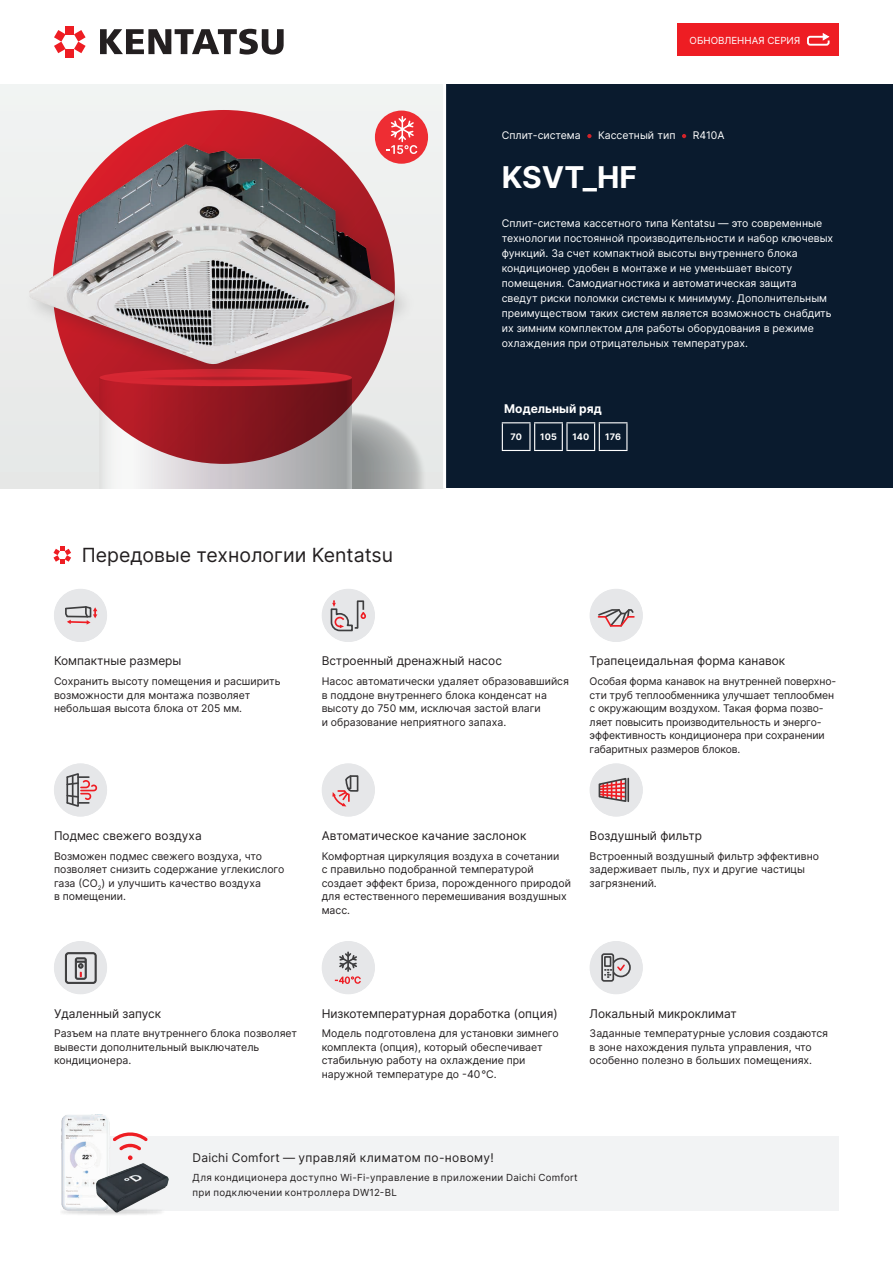
<style>
.page{position:relative;width:893px;height:1263px;background:#fff}
.page>*{position:absolute;margin:0;border:0;box-sizing:border-box;transform-origin:0 0}
.Заголовок_1{font:700 30px "Inter";color:#fff}
.Заголовок_2{font:19.5px "Inter";color:#231f20}
.Заголовок_3{font:12px "Inter";color:#231f20}
.Заголовок_3-2{font:12px "Inter";letter-spacing:.025em;color:#231f20}
.Текст_1{font:700 12px "Inter";color:#fff}
.Текст_1-2{font:10.5px/13.5px "Inter";color:#231f20}
.Текст_1__на_плашку___белый{font:10.5px/15px "Inter";color:#fff}
.Текст_2{font:10.5px "Inter";color:#fff}
.t1{font:9.75px/15px "Inter";letter-spacing:.035em;color:#231f20}
.t2{font:9.75px "Inter";color:#fff}
.Технологии_заголовок{font:700 9px "Inter";letter-spacing:.01em;color:#fff}
</style>
<div class="page">
<div style="left:106px;top:1136px;width:733px;height:75px;background:#f2f3f4"></div>
<svg style="left:113px;top:1132px;width:35px;height:27px"></svg>
<img style="left:60px;top:1114px;width:50px;height:98px">
<img style="left:92px;top:1159px;width:77px;height:56px">
<svg style="left:100px;top:29px;width:184px;height:26px"></svg>
<div style="left:66px;top:26px;width:8px;height:8px;background:#ee1d23"></div>
<div style="left:66px;top:49px;width:8px;height:8px;background:#ee1d23"></div>
<svg style="left:54px;top:30px;width:12px;height:23px"></svg>
<svg style="left:74px;top:30px;width:12px;height:23px"></svg>
<div style="left:0;top:84px;width:444px;height:404px;background:#edefee"></div>
<svg style="left:352px;top:426px;width:74px;height:62px"></svg>
<svg style="left:100px;top:464px;width:252px;height:24px"></svg>
<svg style="left:82px;top:110px;width:313px;height:354px"></svg>
<svg style="left:100px;top:386px;width:252px;height:1px"></svg>
<div style="left:444px;top:84px;width:449px;height:404px;background:#0a1b2e"></div>
<svg style="left:587px;top:134px;width:4px;height:4px"></svg>
<svg style="left:682px;top:134px;width:4px;height:4px"></svg>
<svg style="left:53px;top:546px;width:18px;height:18px"></svg>
<div style="left:54px;top:589px;width:53px;height:53px;background:#e6e7e9;border-radius:50%"></div>
<svg style="left:65px;top:606px;width:32px;height:19px"></svg>
<div style="left:54px;top:763px;width:53px;height:53px;background:#e6e7e9;border-radius:50%"></div>
<svg style="left:66px;top:773px;width:32px;height:34px"></svg>
<div style="left:54px;top:941px;width:53px;height:53px;background:#e6e7e9;border-radius:50%"></div>
<svg style="left:65px;top:952px;width:32px;height:32px"></svg>
<div style="left:322px;top:589px;width:53px;height:53px;background:#e6e7e9;border-radius:50%"></div>
<svg style="left:330px;top:600px;width:36px;height:32px"></svg>
<div style="left:322px;top:763px;width:53px;height:53px;background:#e6e7e9;border-radius:50%"></div>
<svg style="left:332px;top:775px;width:27px;height:32px"></svg>
<div style="left:322px;top:941px;width:53px;height:53px;background:#e6e7e9;border-radius:50%"></div>
<svg style="left:335px;top:951px;width:26px;height:33px"></svg>
<div style="left:590px;top:589px;width:53px;height:53px;background:#e6e7e9;border-radius:50%"></div>
<svg style="left:597px;top:609px;width:38px;height:18px"></svg>
<div style="left:590px;top:763px;width:53px;height:53px;background:#e6e7e9;border-radius:50%"></div>
<svg style="left:598px;top:778px;width:29px;height:24px"></svg>
<hr style="left:627px;top:778px;width:2px;height:23px;background:#3e3e3f">
<div style="left:590px;top:941px;width:53px;height:53px;background:#e6e7e9;border-radius:50%"></div>
<div style="left:601px;top:953px;width:13px;height:29px;border:2px solid #3e3e3f;border-radius:2px"></div>
<div style="left:604px;top:956px;width:7px;height:11px;border:2px solid #3e3e3f"></div>
<svg style="left:605px;top:957px;width:26px;height:21px"></svg>
<svg style="left:502px;top:422px;width:125px;height:29px"></svg>
<div style="left:23px;top:139px;width:393px;height:247px;background:#231f20;opacity:.2"></div>
<img style="left:165px;top:144px;width:20px;height:14px">
<div style="left:375px;top:111px;width:53px;height:53px;background:#ee2d33;border-radius:50%"></div>
<svg style="left:386px;top:115px;width:31px;height:39px"></svg>
<hr style="left:443px;top:84px;width:3px;height:405px;background:#fff">
<div style="left:677px;top:23px;width:162px;height:33px;background:#ee1d23"></div>
<svg style="left:807px;top:33px;width:23px;height:13px"></svg>
<p class="t2" style="left:690px;top:34px;width:112px">ОБНОВЛЕННАЯ СЕРИЯ</p>
<p class="Текст_2" style="left:502px;top:128px;width:80px">Сплит-система</p>
<p class="Текст_2" style="left:598px;top:128px;width:79px">Кассетный тип</p>
<p class="Текст_2" style="left:693px;top:128px;width:33px">R410A</p>
<p class="Заголовок_1" style="left:502px;top:155px;width:137px">KSVT_HF</p>
<p class="Текст_1__на_плашку___белый" style="left:502px;top:216px;width:333px">Сплит-система кассетного типа Kentatsu — это современные технологии постоянной производительности и набор ключевых функций. За счет компактной высоты внутреннего блока кондиционер удобен в монтаже и не уменьшает высоту помещения. Самодиагностика и автоматическая защита сведут риски поломки системы к минимуму. Дополнительным преимуществом таких систем является возможность снабдить их зимним комплектом для работы оборудования в режиме охлаждения при отрицательных температурах.</p>
<p class="Текст_1" style="left:504px;top:399px;width:99px">Модельный ряд</p>
<p class="Заголовок_2" style="left:82px;top:541px;width:313px">Передовые технологии Kentatsu</p>
<p class="Технологии_заголовок" style="left:510px;top:430px;width:13px">70</p>
<p class="Технологии_заголовок" style="left:540px;top:430px;width:18px">105</p>
<p class="Технологии_заголовок" style="left:572px;top:430px;width:18px">140</p>
<p class="Технологии_заголовок" style="left:605px;top:430px;width:17px">176</p>
<p class="Заголовок_3" style="left:54px;top:652px;width:129px">Компактные размеры</p>
<p class="Текст_1-2" style="left:54px;top:674px;width:228px">Сохранить высоту помещения и расширить возможности для монтажа позволяет небольшая высота блока от 205 мм.</p>
<p class="Заголовок_3" style="left:54px;top:827px;width:149px">Подмес свежего воздуха</p>
<p class="Текст_1-2" style="left:54px;top:849px;width:232px">Возможен подмес свежего воздуха, что позволяет снизить содержание углекислого газа (СО<sub>2</sub>) и улучшить качество воздуха<br>в помещении.</p>
<p class="Заголовок_3" style="left:322px;top:652px;width:182px">Встроенный дренажный насос</p>
<p class="Текст_1-2" style="left:322px;top:674px;width:249px">Насос автоматически удаляет образовавшийся в поддоне внутреннего блока конденсат на высоту до 750 мм, исключая застой влаги<br>и образование неприятного запаха.</p>
<p class="Заголовок_3" style="left:590px;top:652px;width:197px">Трапецеидальная форма канавок</p>
<p class="Текст_1-2" style="left:590px;top:674px;width:248px">Особая форма канавок на внутренней поверхно&shy;сти труб теплообменника улучшает теплообмен с окружающим воздухом. Такая форма позво&shy;ляет повысить производительность и энерго&shy;эффективность кондиционера при сохранении габаритных размеров блоков.</p>
<p class="Заголовок_3" style="left:322px;top:827px;width:206px">Автоматическое качание заслонок</p>
<p class="Текст_1-2" style="left:322px;top:849px;width:251px">Комфортная циркуляция воздуха в сочетании<br>с правильно подобранной температурой создает эффект бриза, порожденного природой для естественного перемешивания воздушных масс.</p>
<p class="Заголовок_3" style="left:590px;top:827px;width:114px">Воздушный фильтр</p>
<p class="Текст_1-2" style="left:590px;top:849px;width:231px">Встроенный воздушный фильтр эффективно задерживает пыль, пух и другие частицы загрязнений.</p>
<p class="Заголовок_3" style="left:54px;top:1004px;width:109px">Удаленный запуск</p>
<p class="Текст_1-2" style="left:54px;top:1026px;width:245px">Разъем на плате внутреннего блока позволяет вывести дополнительный выключатель кондиционера.</p>
<p class="Заголовок_3" style="left:322px;top:1004px;width:237px">Низкотемпературная доработка (опция)</p>
<p class="Текст_1-2" style="left:322px;top:1026px;width:238px">Модель подготовлена для установки зимнего комплекта (опция), который обеспечивает стабильную работу на охлаждение при наружной температуре до -40°С.</p>
<p class="Заголовок_3" style="left:590px;top:1004px;width:149px">Локальный микроклимат</p>
<p class="Текст_1-2" style="left:590px;top:1026px;width:240px">Заданные температурные условия создаются в зоне нахождения пульта управления, что особенно полезно в больших помещениях.</p>
<p class="Заголовок_3-2" style="left:193px;top:1149px;width:303px">Daichi Comfort — управляй климатом по-новому!</p>
<p class="t1" style="left:193px;top:1170px;width:387px">Для кондиционера доступно Wi-Fi-управление в приложении Daichi Comfort при подключении контроллера DW12-BL</p>
</div>
